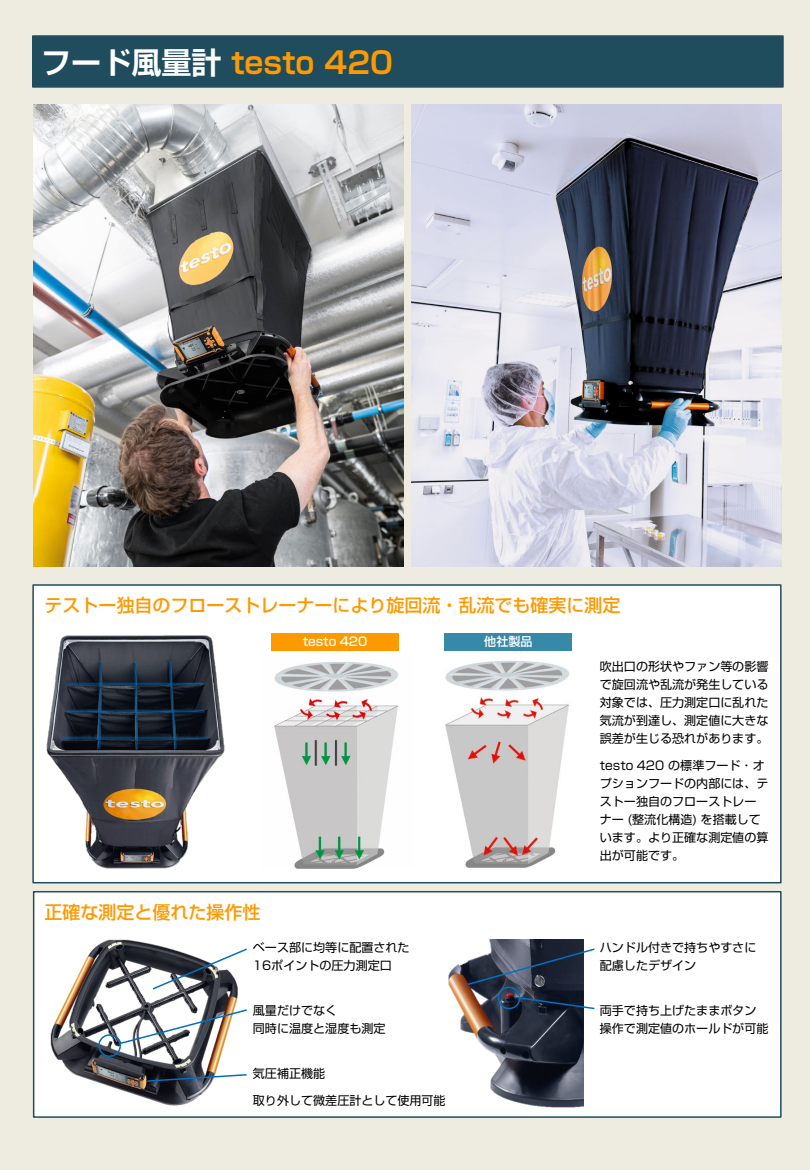
<style>
.page{position:relative;width:810px;height:1170px;background:#eeece1}
.page>*{position:absolute;margin:0;border:0;box-sizing:border-box;transform-origin:0 0}
.t1{font:700 30px "Shin Go Pro De";color:#f90}
.t2{font:500 18px "Shin Go Pro";color:#f90}
.t3{font:12px/18px "Shin Go Pro";color:#000;text-align:justify}
.t4{font:500 12px "Shin Go Pro";color:#fff}
.s1{color:#fff}
</style>
<div class="page">
<div style="left:32px;top:35px;width:752px;height:53px;background:#1f4d5e;border:2px solid #1f4d5e"></div>
<div style="left:33px;top:891px;width:749px;height:227px;background:#fff;border:2px solid #1f4d5e"></div>
<div style="left:32px;top:584px;width:750px;height:299px;background:#fff;border:2px solid #1f4d5e"></div>
<img style="left:40px;top:939px;width:203px;height:177px">
<img style="left:32px;top:610px;width:215px;height:273px">
<div style="left:245px;top:633px;width:276px;height:236px;background:#fff"></div>
<img style="left:445px;top:661px;width:125px;height:207px">
<img style="left:274px;top:662px;width:125px;height:206px">
<div style="left:271px;top:633px;width:128px;height:18px;background:#f90"></div>
<div style="left:445px;top:633px;width:127px;height:18px;background:#378aa7"></div>
<img style="left:33px;top:104px;width:370px;height:463px">
<img style="left:411px;top:104px;width:370px;height:463px">
<img style="left:448px;top:940px;width:135px;height:168px">
<div style="left:98px;top:1034px;width:23px;height:23px;border:2px solid #0070c0;border-radius:50%"></div>
<svg style="left:118px;top:1008px;width:129px;height:37px"></svg>
<svg style="left:151px;top:947px;width:96px;height:44px"></svg>
<svg style="left:146px;top:1073px;width:101px;height:10px"></svg>
<div style="left:498px;top:987px;width:22px;height:22px;border:2px solid #0070c0;border-radius:50%"></div>
<svg style="left:466px;top:947px;width:129px;height:39px;background:#4e5767"></svg>
<svg style="left:518px;top:996px;width:77px;height:14px"></svg>
<hr style="left:69px;top:683px;width:132px;height:3px;background:#0070c0;opacity:.4">
<hr style="left:67px;top:710px;width:136px;height:3px;background:#0070c0;opacity:.4">
<hr style="left:63px;top:737px;width:144px;height:3px;background:#0070c0;opacity:.4">
<svg style="left:96px;top:659px;width:8px;height:92px"></svg>
<svg style="left:133px;top:660px;width:7px;height:91px"></svg>
<svg style="left:167px;top:659px;width:12px;height:92px"></svg>
<p class="t1" style="left:41px;top:38px;width:353px"><span class="s1">フード風量計</span> testo 420</p>
<p class="t2" style="left:45px;top:590px;width:578px">テストー独自のフローストレーナーにより旋回流・乱流でも確実に測定</p>
<p class="t4" style="left:303px;top:632px;width:66px">testo 420</p>
<p class="t4" style="left:484px;top:632px;width:50px">他社製品</p>
<p class="t2" style="left:44px;top:897px;width:217px">正確な測定と優れた操作性</p>
<p class="t3" style="left:253px;top:937px;width:158px">ベース部に均等に配置された</p>
<p class="t3" style="left:253px;top:955px;width:140px">16ポイントの圧力測定口</p>
<p class="t3" style="left:253px;top:1000px;width:86px">風量だけでなく</p>
<p class="t3" style="left:253px;top:1018px;width:134px">同時に温度と湿度も測定</p>
<p class="t3" style="left:253px;top:1063px;width:74px">気圧補正機能</p>
<p class="t3" style="left:253px;top:1090px;width:194px">取り外して微差圧計として使用可能</p>
<p class="t3" style="left:600px;top:656px;width:170px">吹出口の形状やファン等の影響で旋回流や乱流が発生している対象では、圧力測定口に乱れた気流が到達し、測定値に大きな誤差が生じる恐れがあります。</p>
<p class="t3" style="left:600px;top:755px;width:170px;text-align:left">testo 420 の標準フード・オプションフードの内部には、テストー独自のフローストレーナー (整流化構造) を搭載しています。より正確な測定値の算出が可能です。</p>
<p class="t3" style="left:600px;top:937px;width:158px">ハンドル付きで持ちやすさに</p>
<p class="t3" style="left:600px;top:955px;width:98px">配慮したデザイン</p>
<p class="t3" style="left:600px;top:1000px;width:158px">両手で持ち上げたままボタン</p>
<p class="t3" style="left:600px;top:1018px;width:170px">操作で測定値のホールドが可能</p>
</div>
